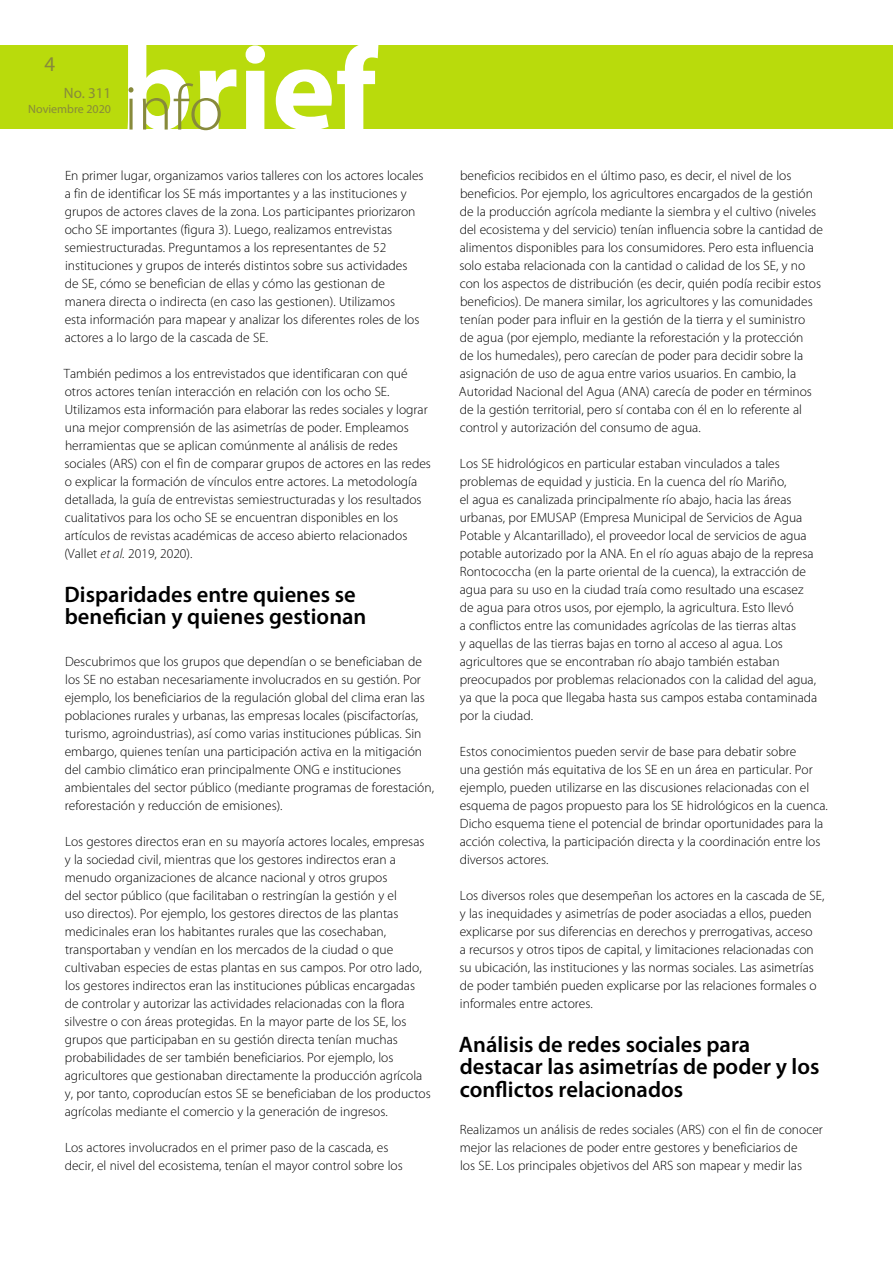
<style>
.page{position:relative;width:893px;height:1263px;background:#fff}
.page>*{position:absolute;margin:0;border:0;box-sizing:border-box;transform-origin:0 0}
.t1{font:600 22.5px/22.5px "Myriad Pro";color:#000}
.t2{font:21px "Myriad Pro";color:#878a3b}
.t3{font:15px "Myriad Pro";color:#878a3b}
.t4{font:300 15px "Myriad Pro";color:#878a3b}
.t5{font:300 13.5px/18px "Myriad Pro";color:#000}
.t6{font:12px "Myriad Pro";color:#878a3b}
.s1{font-style:italic}
</style>
<div class="page">
<div style="left:0;top:45px;width:893px;height:84px;background:#b9db0c"></div>
<svg style="left:128px;top:45px;width:250px;height:85px"></svg>
<h2 class="t2" style="left:45px;top:51px;width:12px">4</h2>
<p class="t4" style="left:73px;top:84px;width:39px">No. 20</p>
<p class="t6" style="left:28px;top:102px;width:84px">Noviembre 2020</p>
<p class="t3" style="left:64px;top:84px;width:49px">No. 311</p>
<p class="t5" style="left:64px;top:166px;width:361px">En primer lugar, organizamos varios talleres con los actores locales a fin de identificar los SE más importantes y a las instituciones y grupos de actores claves de la zona. Los participantes priorizaron ocho SE importantes (figura 3). Luego, realizamos entrevistas semiestructuradas. Preguntamos a los representantes de 52 instituciones y grupos de interés distintos sobre sus actividades de SE, cómo se benefician de ellas y cómo las gestionan de manera directa o indirecta (en caso las gestionen). Utilizamos<br>esta información para mapear y analizar los diferentes roles de los actores a lo largo de la cascada de SE.</p>
<p class="t5" style="left:64px;top:364px;width:369px">También pedimos a los entrevistados que identificaran con qué otros actores tenían interacción en relación con los ocho SE.<br>Utilizamos esta información para elaborar las redes sociales y lograr una mejor comprensión de las asimetrías de poder. Empleamos herramientas que se aplican comúnmente al análisis de redes sociales (ARS) con el fin de comparar grupos de actores en las redes o explicar la formación de vínculos entre actores. La metodología detallada, la guía de entrevistas semiestructuradas y los resultados cualitativos para los ocho SE se encuentran disponibles en los artículos de revistas académicas de acceso abierto relacionados (Vallet <span class="s1">et al.</span> 2019, 2020).</p>
<h1 class="t1" style="left:65px;top:582px;width:303px">Disparidades entre quienes se benefician y quienes gestionan</h1>
<p class="t5" style="left:65px;top:652px;width:371px">Descubrimos que los grupos que dependían o se beneficiaban de los SE no estaban necesariamente involucrados en su gestión. Por ejemplo, los beneficiarios de la regulación global del clima eran las poblaciones rurales y urbanas, las empresas locales (piscifactorías, turismo, agroindustrias), así como varias instituciones públicas. Sin embargo, quienes tenían una participación activa en la mitigación del cambio climático eran principalmente ONG e instituciones ambientales del sector público (mediante programas de forestación, reforestación y reducción de emisiones).</p>
<p class="t5" style="left:64px;top:832px;width:368px">Los gestores directos eran en su mayoría actores locales, empresas y la sociedad civil, mientras que los gestores indirectos eran a menudo organizaciones de alcance nacional y otros grupos<br>del sector público (que facilitaban o restringían la gestión y el<br>uso directos). Por ejemplo, los gestores directos de las plantas medicinales eran los habitantes rurales que las cosechaban, transportaban y vendían en los mercados de la ciudad o que cultivaban especies de estas plantas en sus campos. Por otro lado, los gestores indirectos eran las instituciones públicas encargadas de controlar y autorizar las actividades relacionadas con la flora silvestre o con áreas protegidas. En la mayor parte de los SE, los grupos que participaban en su gestión directa tenían muchas probabilidades de ser también beneficiarios. Por ejemplo, los agricultores que gestionaban directamente la producción agrícola y, por tanto, coproducían estos SE se beneficiaban de los productos agrícolas mediante el comercio y la generación de ingresos.</p>
<p class="t5" style="left:65px;top:1138px;width:339px">Los actores involucrados en el primer paso de la cascada, es decir, el nivel del ecosistema, tenían el mayor control sobre los</p>
<p class="t5" style="left:459px;top:166px;width:366px">beneficios recibidos en el último paso, es decir, el nivel de los beneficios. Por ejemplo, los agricultores encargados de la gestión de la producción agrícola mediante la siembra y el cultivo (niveles del ecosistema y del servicio) tenían influencia sobre la cantidad de alimentos disponibles para los consumidores. Pero esta influencia solo estaba relacionada con la cantidad o calidad de los SE, y no con los aspectos de distribución (es decir, quién podía recibir estos beneficios). De manera similar, los agricultores y las comunidades tenían poder para influir en la gestión de la tierra y el suministro<br>de agua (por ejemplo, mediante la reforestación y la protección<br>de los humedales), pero carecían de poder para decidir sobre la asignación de uso de agua entre varios usuarios. En cambio, la Autoridad Nacional del Agua (ANA) carecía de poder en términos de la gestión territorial, pero sí contaba con él en lo referente al control y autorización del consumo de agua.</p>
<p class="t5" style="left:460px;top:454px;width:359px">Los SE hidrológicos en particular estaban vinculados a tales problemas de equidad y justicia. En la cuenca del río Mariño,<br>el agua es canalizada principalmente río abajo, hacia las áreas urbanas, por EMUSAP (Empresa Municipal de Servicios de Agua Potable y Alcantarillado), el proveedor local de servicios de agua potable autorizado por la ANA. En el río aguas abajo de la represa Rontococcha (en la parte oriental de la cuenca), la extracción de agua para su uso en la ciudad traía como resultado una escasez de agua para otros usos, por ejemplo, la agricultura. Esto llevó<br>a conflictos entre las comunidades agrícolas de las tierras altas<br>y aquellas de las tierras bajas en torno al acceso al agua. Los agricultores que se encontraban río abajo también estaban preocupados por problemas relacionados con la calidad del agua, ya que la poca que llegaba hasta sus campos estaba contaminada por la ciudad.</p>
<p class="t5" style="left:460px;top:742px;width:370px">Estos conocimientos pueden servir de base para debatir sobre<br>una gestión más equitativa de los SE en un área en particular. Por ejemplo, pueden utilizarse en las discusiones relacionadas con el esquema de pagos propuesto para los SE hidrológicos en la cuenca.<br>Dicho esquema tiene el potencial de brindar oportunidades para la acción colectiva, la participación directa y la coordinación entre los diversos actores.</p>
<p class="t5" style="left:459px;top:886px;width:366px">Los diversos roles que desempeñan los actores en la cascada de SE, y las inequidades y asimetrías de poder asociadas a ellos, pueden explicarse por sus diferencias en derechos y prerrogativas, acceso<br>a recursos y otros tipos de capital, y limitaciones relacionadas con su ubicación, las instituciones y las normas sociales. Las asimetrías de poder también pueden explicarse por las relaciones formales o informales entre actores.</p>
<h1 class="t1" style="left:459px;top:1032px;width:362px">Análisis de redes sociales para destacar las asimetrías de poder y los conflictos relacionados</h1>
<p class="t5" style="left:460px;top:1120px;width:365px">Realizamos un análisis de redes sociales (ARS) con el fin de conocer mejor las relaciones de poder entre gestores y beneficiarios de<br>los SE. Los principales objetivos del ARS son mapear y medir las</p>
</div>
